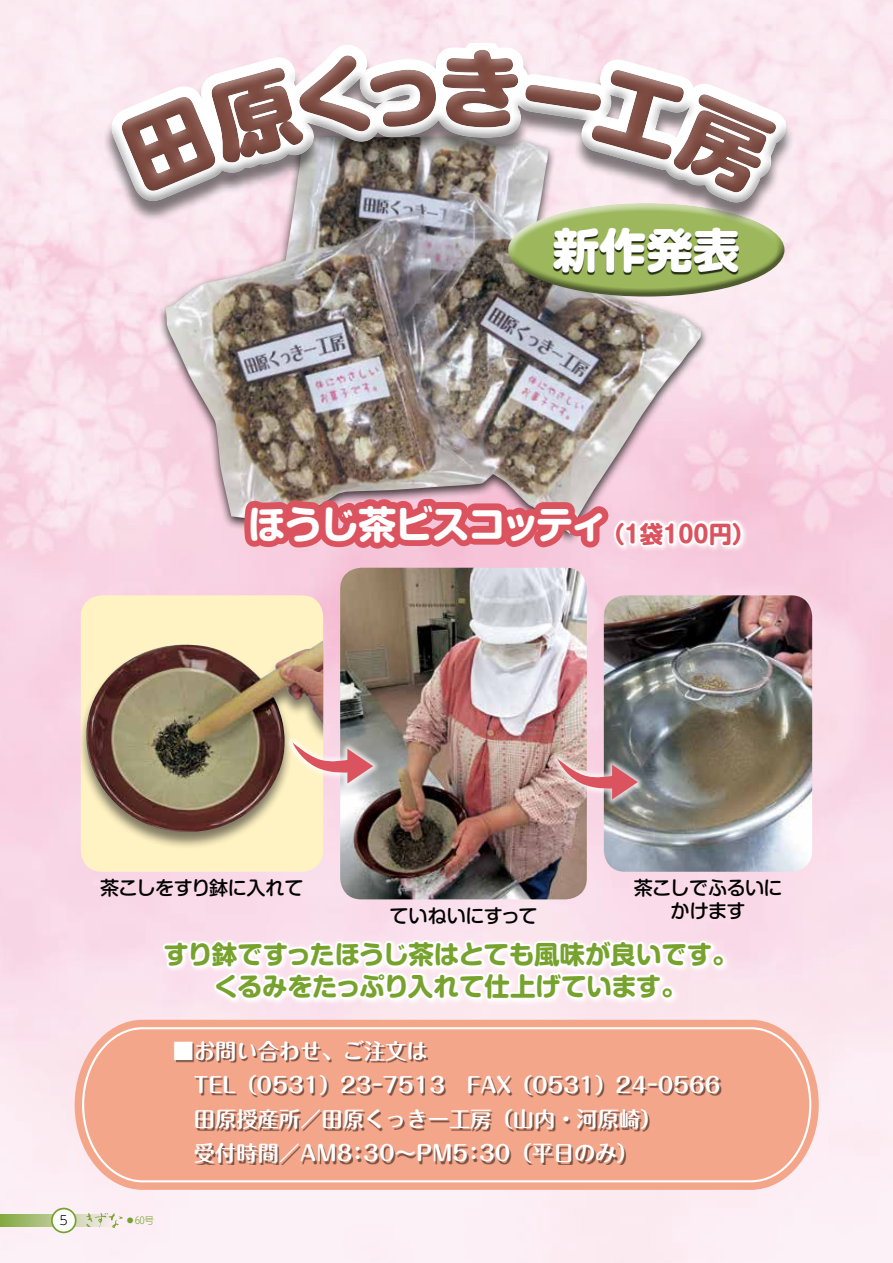
<style>
.page{position:relative;width:893px;height:1263px;background:#fff}
.page>*{position:absolute;margin:0;border:0;box-sizing:border-box;transform-origin:0 0}
.t1{font:800 46.8px "Shin M Go Pro";color:#fff}
.t2{font:700 38.25px "Shin M Go Pro";letter-spacing:-.055em;color:#fff}
.t3{font:700 25.5px/32px "Shin M Go Pro";letter-spacing:-.01em;color:#76a22d;text-align:center}
.t4{font:700 23.4px "Shin M Go Pro";color:#db535e}
.t5{font:700 21.3px/34px "Maru Fo Pro";color:#fff}
.t6{font:500 19.2px/23.4px "Shin M Go Pro";letter-spacing:-.03em;color:#000;text-align:center}
.t7{font:300 12.75px "UD Shin M Go Pro";color:#000}
.t8{font:300 9.6px "UD Shin M Go Pro";color:#76a22d}
</style>
<div class="page">
<img style="left:0;top:0;width:893px;height:1263px">
<svg style="left:0;top:1214px;width:128px;height:13px"></svg>
<div style="left:52px;top:1208px;width:24px;height:24px;background:#fff;border-radius:50%"></div>
<div style="left:51px;top:1208px;width:26px;height:25px;border:2px solid #76a22d;border-radius:50%"></div>
<svg style="left:86px;top:1213px;width:37px;height:15px"></svg>
<div style="left:81px;top:595px;width:242px;height:277px;background:#fff3c3;border-radius:21px"></div>
<div style="left:81px;top:637px;width:242px;height:213px;background:#000;opacity:.5"></div>
<img style="left:75px;top:640px;width:238px;height:194px">
<img style="left:373px;top:568px;width:214px;height:174px">
<img style="left:604px;top:595px;width:208px;height:277px">
<img style="left:166px;top:342px;width:535px;height:192px">
<div style="left:611px;top:517px;width:138px;height:36px;background:linear-gradient(to bottom,#f7c9dc,#f6ccdf)"></div>
<svg style="left:75px;top:1020px;width:744px;height:170px;background:#f6bcad"></svg>
<svg style="left:81px;top:1026px;width:731px;height:157px;background:#f5af98"></svg>
<div style="left:176px;top:1042px;width:545px;height:123px;background:#000;opacity:.5"></div>
<svg style="left:238px;top:493px;width:75px;height:66px;background:#da7d87"></svg>
<img style="left:313px;top:0;width:60px;height:735px">
<svg style="left:343px;top:489px;width:402px;height:70px;background:#e69fab"></svg>
<div style="left:285px;top:735px;width:95px;height:56px;background:#fff;opacity:.75"></div>
<img style="left:161px;top:742px;width:566px;height:370px">
<svg style="left:95px;top:43px;width:710px;height:299px"></svg>
<h1 class="t1" style="left:553px;top:212px;width:189px">新作発表</h1>
<h2 class="t2" style="left:248px;top:493px;width:362px">ほうじ茶ビスコッティ</h2>
<p class="t4" style="left:601px;top:515px;width:156px">（1袋100円(</p>
<p class="t7" style="left:60px;top:1210px;width:10px">5</p>
<p class="t6" style="left:100px;top:873px;width:205px">茶こしをすり鉢に入れて</p>
<p class="t6" style="left:389px;top:901px;width:150px">ていねいにすって</p>
<p class="t6" style="left:634px;top:874px;width:150px">茶こしでふるいにかけます</p>
<p class="t3" style="left:164px;top:935px;width:576px">すり鉢ですったほうじ茶はとても風味が良いです。くるみをたっぷり入れて仕上げています。</p>
<p class="t5" style="left:194px;top:1031px;width:528px;text-indent:-21px">■お問い合わせ、ご注文は<br>TEL（0531）23-7513　FAX)0531(24-0566田原授産所／田原くっきー工房（山内・河原崎(<br>受付時間／AM8：30〜PM5：30（平日のみ(</p>
<p class="t8" style="left:125px;top:1213px;width:30px">◦60号</p>
</div>
